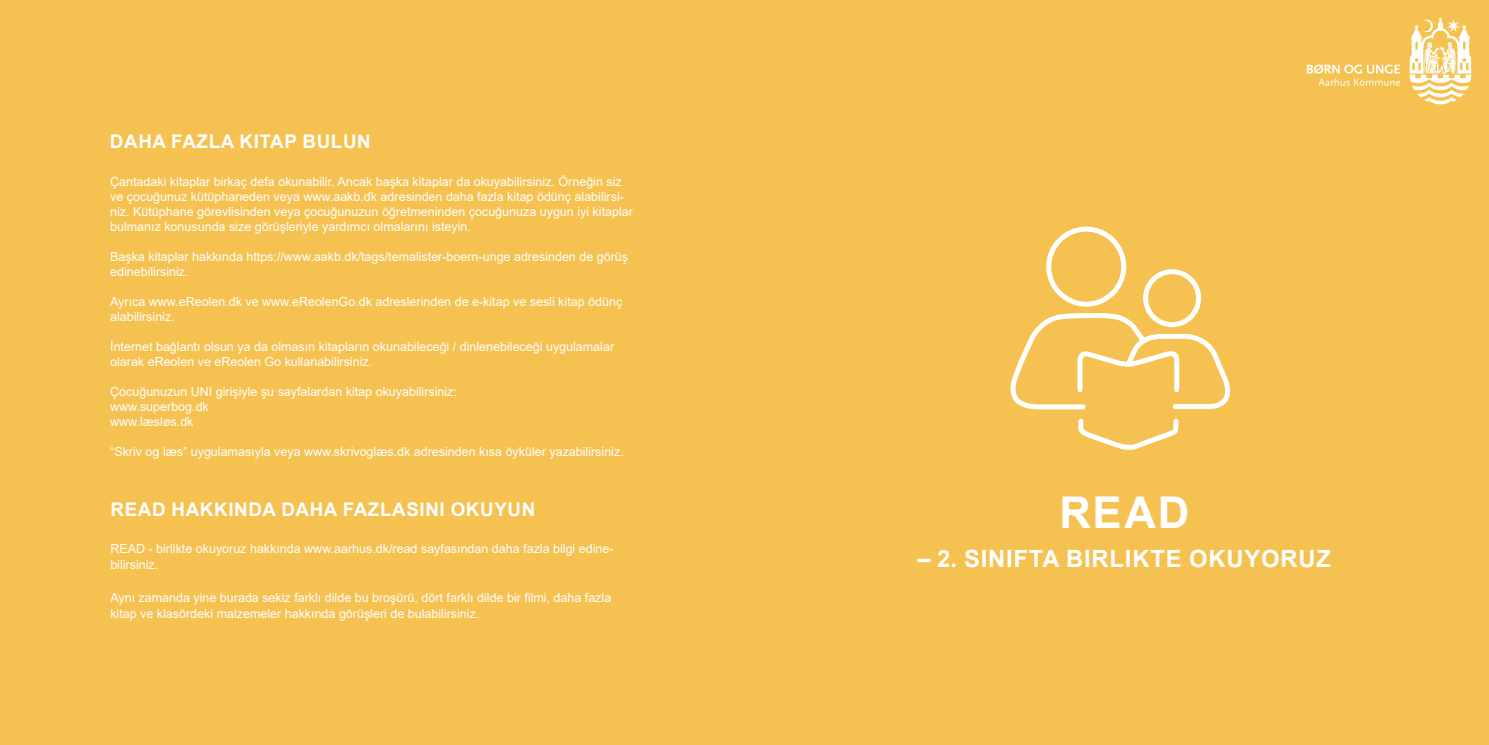
<style>
.page{position:relative;width:1489px;height:745px;background:#fff}
.page>*{position:absolute;margin:0;border:0;box-sizing:border-box;transform-origin:0 0}
.t1{font:700 43.75px "Arial";color:#fff}
.t2{font:700 23.75px "Arial";letter-spacing:.035em;color:#fff}
.t3{font:700 18.75px "Arial";letter-spacing:.035em;color:#fff}
.t4{font:12.5px/15px "Arial";color:#fff}
</style>
<div class="page">
<div style="left:0;top:0;width:1488px;height:744px;background:#f5c251"></div>
<svg style="left:1409px;top:18px;width:61px;height:86px"></svg>
<svg style="left:1306px;top:65px;width:93px;height:21px"></svg>
<div style="left:1046px;top:226px;width:80px;height:80px;border:5px solid #fff;border-radius:50%"></div>
<div style="left:1143px;top:269px;width:57px;height:58px;border:5px solid #fff;border-radius:50%"></div>
<svg style="left:1010px;top:309px;width:221px;height:141px"></svg>
<h3 class="t3" style="left:110px;top:128px;width:262px">DAHA FAZLA KITAP BULUN</h3>
<p class="t4" style="left:110px;top:173px;width:524px">Çantadaki kitaplar birkaç defa okunabilir. Ancak başka kitaplar da okuyabilirsiniz. Örneğin siz ve çocuğunuz kütüphaneden veya www.aakb.dk adresinden daha fazla kitap ödünç alabilirsi&shy;niz. Kütüphane görevlisinden veya çocuğunuzun öğretmeninden çocuğunuza uygun iyi kitaplar bulmanız konusunda size görüşleriyle yardımcı olmalarını isteyin.</p>
<p class="t4" style="left:110px;top:248px;width:519px">Başka kitaplar hakkında https://www.aakb.dk/tags/temalister-boern-unge adresinden de görüş edinebilirsiniz.</p>
<p class="t4" style="left:110px;top:293px;width:513px">Ayrıca www.eReolen.dk ve www.eReolenGo.dk adreslerinden de e-kitap ve sesli kitap ödünç alabilirsiniz.</p>
<p class="t4" style="left:110px;top:338px;width:505px">İnternet bağlantı olsun ya da olmasın kitapların okunabileceği / dinlenebileceği uygulamalar olarak eReolen ve eReolen Go kullanabilirsiniz.</p>
<p class="t4" style="left:110px;top:383px;width:348px">Çocuğunuzun UNI girişiyle şu sayfalardan kitap okuyabilirsiniz: www.superbog.dk<br>www.læsløs.dk</p>
<p class="t4" style="left:110px;top:443px;width:515px">“Skriv og læs” uygulamasıyla veya www.skrivoglæs.dk adresinden kısa öyküler yazabilirsiniz.</p>
<h3 class="t3" style="left:110px;top:496px;width:15px">READ</h3>
<h3 class="t3" style="left:171px;top:496px;width:365px">HAKKINDA DAHA FAZLASINI OKUYUN</h3>
<p class="t4" style="left:110px;top:540px;width:505px;line-height:16.2px">READ - birlikte okuyoruz hakkında www.aarhus.dk/read sayfasından daha fazla bilgi edine&shy;bilirsiniz.</p>
<p class="t4" style="left:110px;top:588px;width:502px;line-height:16.2px">Aynı zamanda yine burada sekiz farklı dilde bu broşürü, dört farklı dilde bir filmi, daha fazla kitap ve klasördeki malzemeler hakkında görüşleri de bulabilirsiniz.</p>
<h1 class="t1" style="left:1059px;top:481px;width:131px">READ</h1>
<h2 class="t2" style="left:917px;top:542px;width:415px">– 2. SINIFTA BIRLIKTE OKUYORUZ</h2>
</div>
